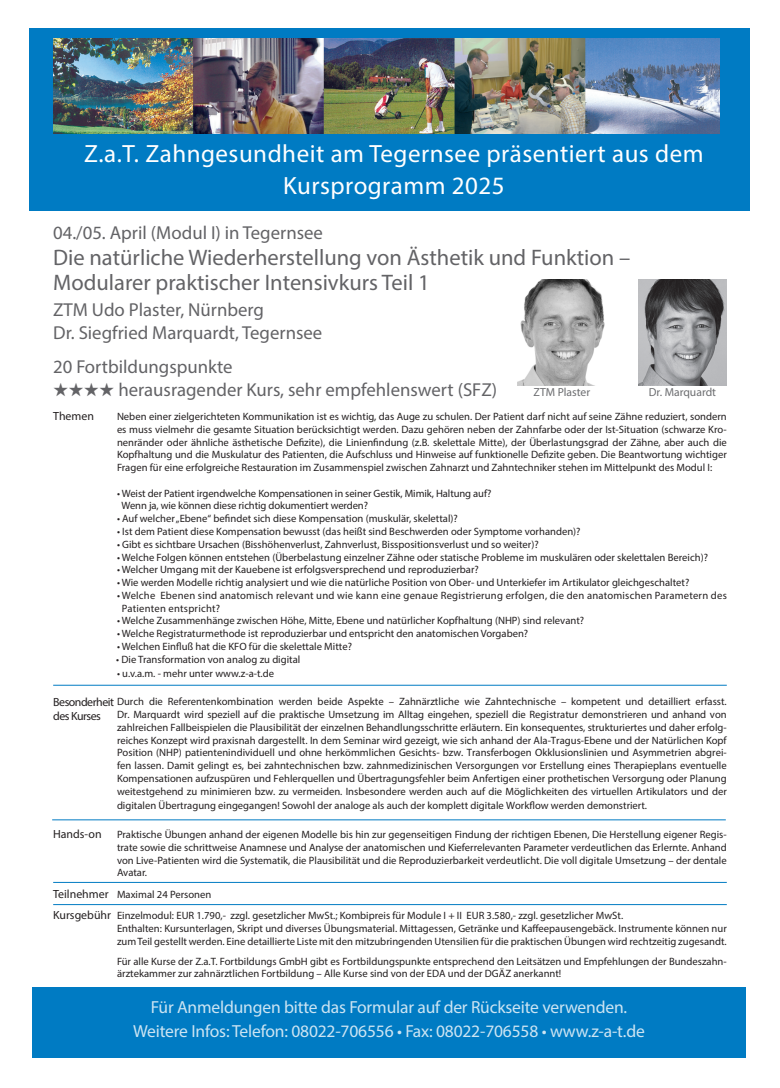
<style>
.page{position:relative;width:780px;height:1088px;background:#fff}
.page>*{position:absolute;margin:0;border:0;box-sizing:border-box;transform-origin:0 0}
.t1{font:25px/31.5px "Myriad Pro";letter-spacing:.02em;color:#fff;text-align:center}
.t2{font:22.5px "Myriad Pro";color:#636366}
._02__Veranstaltung_-_Sub{font:18.75px "Myriad Pro";color:#636366}
.t3{font:17.5px/24.5px "Myriad Pro";letter-spacing:-.01em;color:#fff;text-align:center}
.Hergenroether-Themen{font:11.88px "Myriad Pro";letter-spacing:-.04em;color:#231f20}
.t4{font:11.62px "Myriad Pro";color:#6c6d70}
.Hergenroether-Themen-2{font:10.62px/12.8px "Myriad Pro";color:#231f20;text-align:justify}
.Hergenroether-Themen-3{font:10.62px/12.8px "Myriad Pro";letter-spacing:.02em;color:#231f20}
.s1{font-size:11.88px}
</style>
<div class="page">
<div style="left:30px;top:28px;width:720px;height:182px;background:#007bc3"></div>
<div style="left:32px;top:987px;width:713px;height:70px;background:#007bc3"></div>
<img style="left:53px;top:38px;width:666px;height:96px">
<img style="left:517px;top:280px;width:88px;height:106px">
<hr style="left:52px;top:819px;width:673px;height:1px;background:#007bc3">
<hr style="left:53px;top:685px;width:673px;height:1px;background:#007bc3">
<img style="left:638px;top:280px;width:88px;height:106px">
<hr style="left:53px;top:882px;width:673px;height:1px;background:#007bc3">
<hr style="left:53px;top:904px;width:673px;height:1px;background:#007bc3">
<p class="t1" style="left:84px;top:138px;width:620px">Z.a.T. Zahngesundheit am Tegernsee präsentiert aus dem<br>Kursprogramm 2025</p>
<p class="_02__Veranstaltung_-_Sub" style="left:53px;top:221px;width:271px">04./05. April (Modul I) in Tegernsee</p>
<p class="t2" style="left:53px;top:243px;width:578px">Die natürliche Wiederherstellung von Ästhetik und Funktion –</p>
<p class="t2" style="left:53px;top:269px;width:378px">Modularer praktischer Intensivkurs Teil 1</p>
<p class="_02__Veranstaltung_-_Sub" style="left:53px;top:298px;width:212px">ZTM Udo Plaster, Nürnberg</p>
<p class="_02__Veranstaltung_-_Sub" style="left:53px;top:321px;width:271px">Dr. Siegfried Marquardt, Tegernsee</p>
<p class="_02__Veranstaltung_-_Sub" style="left:53px;top:355px;width:181px">20 Fortbildungspunkte</p>
<p class="_02__Veranstaltung_-_Sub" style="left:53px;top:378px;width:445px">★★★★ herausragender Kurs, sehr empfehlenswert (SFZ)</p>
<p class="t4" style="left:533px;top:385px;width:58px">ZTM Plaster</p>
<p class="t4" style="left:648px;top:385px;width:69px">Dr. Marquardt</p>
<p class="Hergenroether-Themen" style="left:53px;top:409px;width:42px">Themen</p>
<p class="Hergenroether-Themen-2" style="left:117px;top:410px;width:611px">Neben einer zielgerichteten Kommunikation ist es wichtig, das Auge zu schulen. Der Patient darf nicht auf seine Zähne reduziert, sondern es muss vielmehr die gesamte Situation berücksichtigt werden. Dazu gehören neben der Zahnfarbe oder der Ist-Situation (schwarze Kro&shy;nenränder oder ähnliche ästhetische Defizite), die Linienfindung (z.B. skelettale Mitte), der Überlastungsgrad der Zähne, aber auch die Kopfhaltung und die Muskulatur des Patienten, die Aufschluss und Hinweise auf funktionelle Defizite geben. Die Beantwortung wichtiger Fragen für eine erfolgreiche Restauration im Zusammenspiel zwischen Zahnarzt und Zahntechniker stehen im Mittelpunkt des Modul I:</p>
<p class="Hergenroether-Themen-2" style="left:117px;top:487px;width:376px">• Weist der Patient irgendwelche Kompensationen in seiner Gestik, Mimik, Haltung auf?</p>
<p class="Hergenroether-Themen-2" style="left:121px;top:499px;width:248px">Wenn ja, wie können diese richtig dokumentiert werden?</p>
<p class="Hergenroether-Themen-2" style="left:117px;top:512px;width:342px">• Auf welcher „Ebene“ befindet sich diese Kompensation (muskulär, skelettal)?</p>
<p class="Hergenroether-Themen-2" style="left:117px;top:525px;width:465px">• Ist dem Patient diese Kompensation bewusst (das heißt sind Beschwerden oder Symptome vorhanden)?</p>
<p class="Hergenroether-Themen-2" style="left:117px;top:538px;width:423px">• Gibt es sichtbare Ursachen (Bisshöhenverlust, Zahnverlust, Bisspositionsverlust und so weiter)?</p>
<p class="Hergenroether-Themen-2" style="left:117px;top:550px;width:592px">• Welche Folgen können entstehen (Überbelastung einzelner Zähne oder statische Probleme im muskulären oder skelettalen Bereich)?</p>
<p class="Hergenroether-Themen-2" style="left:117px;top:563px;width:363px">• Welcher Umgang mit der Kauebene ist erfolgsversprechend und reproduzierbar?</p>
<p class="Hergenroether-Themen-2" style="left:117px;top:576px;width:573px">• Wie werden Modelle richtig analysiert und wie die natürliche Position von Ober- und Unterkiefer im Artikulator gleichgeschaltet?</p>
<p class="Hergenroether-Themen-3" style="left:122px;top:589px;width:606px;text-indent:-5px">• Welche Ebenen sind anatomisch relevant und wie kann eine genaue Registrierung erfolgen, die den anatomischen Parametern des<br>Patienten entspricht?</p>
<p class="Hergenroether-Themen-2" style="left:117px;top:614px;width:468px">• Welche Zusammenhänge zwischen Höhe, Mitte, Ebene und natürlicher Kopfhaltung (NHP) sind relevant?</p>
<p class="Hergenroether-Themen-2" style="left:117px;top:627px;width:413px">• Welche Registraturmethode ist reproduzierbar und entspricht den anatomischen Vorgaben?</p>
<p class="Hergenroether-Themen-2" style="left:117px;top:640px;width:236px">• Welchen Einfluß hat die KFO für die skelettale Mitte?</p>
<p class="Hergenroether-Themen-2" style="left:116px;top:652px;width:185px">• Die Transformation von analog zu digital</p>
<p class="Hergenroether-Themen-2" style="left:117px;top:667px;width:158px">• u.v.a.m. - mehr unter www.z-a-t.de</p>
<p class="Hergenroether-Themen-2" style="left:117px;top:695px;width:611px">Durch die Referentenkombination werden beide Aspekte – Zahnärztliche wie Zahntechnische – kompetent und detailliert erfasst.<br>Dr. Marquardt wird speziell auf die praktische Umsetzung im Alltag eingehen, speziell die Registratur demonstrieren und anhand von zahlreichen Fallbeispielen die Plausibilität der einzelnen Behandlungsschritte erläutern. Ein konsequentes, strukturiertes und daher erfolg&shy;reiches Konzept wird praxisnah dargestellt. In dem Seminar wird gezeigt, wie sich anhand der Ala-Tragus-Ebene und der Natürlichen Kopf Position (NHP) patientenindividuell und ohne herkömmlichen Gesichts- bzw. Transferbogen Okklusionslinien und Asymmetrien abgrei&shy;fen lassen. Damit gelingt es, bei zahntechnischen bzw. zahnmedizinischen Versorgungen vor Erstellung eines Therapieplans eventuelle Kompensationen aufzuspüren und Fehlerquellen und Übertragungsfehler beim Anfertigen einer prothetischen Versorgung oder Planung weitestgehend zu minimieren bzw. zu vermeiden. Insbesondere werden auch auf die Möglichkeiten des virtuellen Artikulators und der</p>
<p class="Hergenroether-Themen-2" style="left:117px;top:799px;width:531px">digitalen Übertragung eingegangen! Sowohl der analoge als auch der komplett digitale Workflow werden demonstriert.</p>
<p class="Hergenroether-Themen" style="left:53px;top:827px;width:50px">Hands-on</p>
<p class="Hergenroether-Themen-2" style="left:117px;top:828px;width:611px">Praktische Übungen anhand der eigenen Modelle bis hin zur gegenseitigen Findung der richtigen Ebenen, Die Herstellung eigener Regis&shy;trate sowie die schrittweise Anamnese und Analyse der anatomischen und Kieferrelevanten Parameter verdeutlichen das Erlernte. Anhand von Live-Patienten wird die Systematik, die Plausibilität und die Reproduzierbarkeit verdeutlicht. Die voll digitale Umsetzung – der dentale Avatar.</p>
<p class="Hergenroether-Themen-2" style="left:53px;top:887px;width:160px"><span class="s1">Teilnehmer</span> Maximal 24 Personen</p>
<p class="Hergenroether-Themen-2" style="left:53px;top:909px;width:571px"><span class="s1">Kursgebühr</span> Einzelmodul: EUR 1.790,- zzgl. gesetzlicher MwSt.; Kombipreis für Module I + II EUR 3.580,- zzgl. gesetzlicher MwSt.</p>
<p class="Hergenroether-Themen-2" style="left:117px;top:922px;width:611px">Enthalten: Kursunterlagen, Skript und diverses Übungsmaterial. Mittagessen, Getränke und Kaffeepausengebäck. Instrumente können nur zum Teil gestellt werden. Eine detaillierte Liste mit den mitzubringenden Utensilien für die praktischen Übungen wird rechtzeitig zugesandt.</p>
<p class="Hergenroether-Themen-2" style="left:117px;top:954px;width:611px">Für alle Kurse der Z.a.T. Fortbildungs GmbH gibt es Fortbildungspunkte entsprechend den Leitsätzen und Empfehlungen der Bundeszahn&shy;ärztekammer zur zahnärztlichen Fortbildung – Alle Kurse sind von der EDA und der DGÄZ anerkannt!</p>
<p class="Hergenroether-Themen" style="left:53px;top:694px;width:62px">Besonderheit</p>
<p class="Hergenroether-Themen" style="left:53px;top:708px;width:49px">des Kurses</p>
<h3 class="t3" style="left:133px;top:994px;width:513px">Für Anmeldungen bitte das Formular auf der Rückseite verwenden.<br>Weitere Infos: Telefon: 08022-706556 • Fax: 08022-706558 • www.z-a-t.de</h3>
</div>
